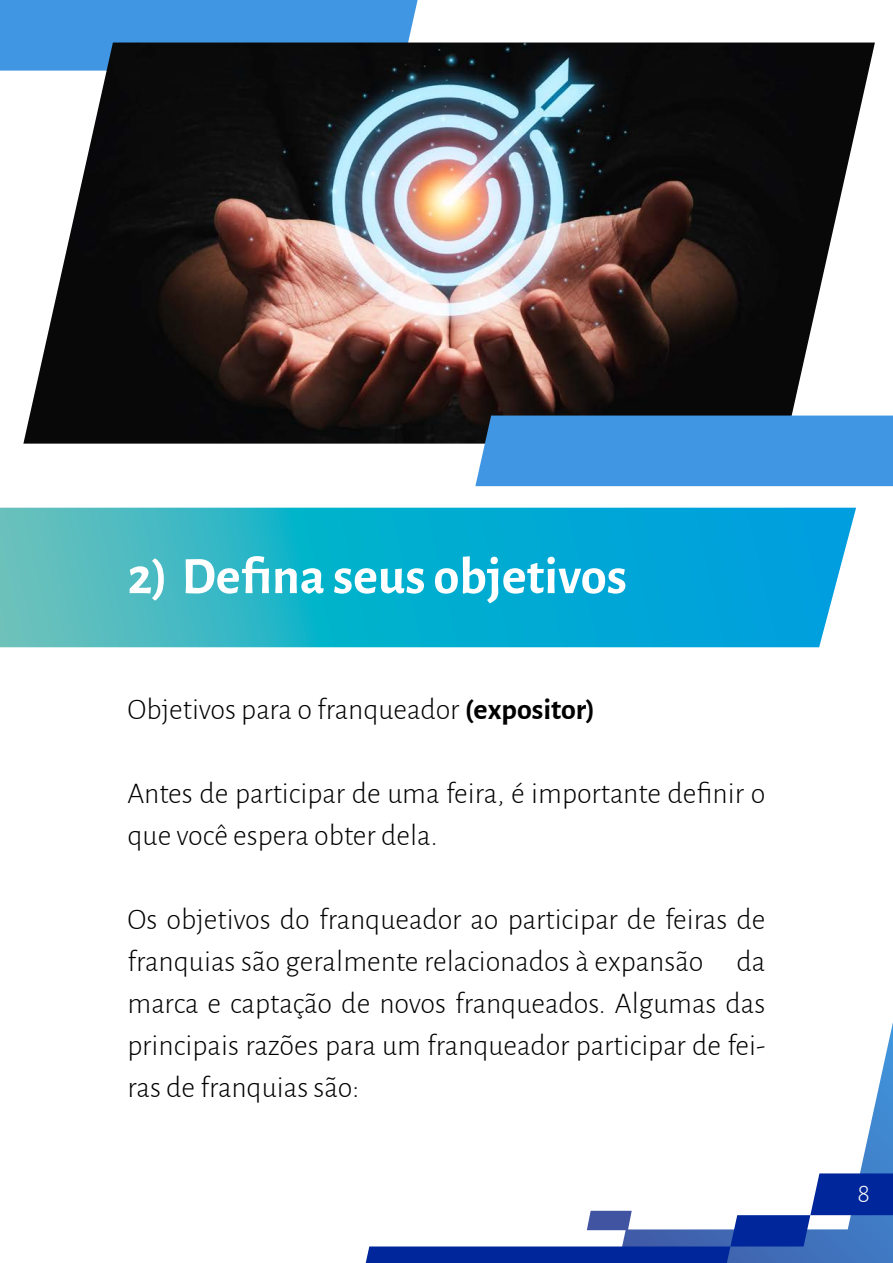
<style>
.page{position:relative;width:893px;height:1263px;background:#fff}
.page>*{position:absolute;margin:0;border:0;box-sizing:border-box;transform-origin:0 0}
.t1{font:700 52.5px "Alegreya Sans";color:#fff}
.t2{font:300 30px/42px "Alegreya Sans";color:#000}
.t3{font:300 27px "Alegreya Sans";color:#fff}
.s1{font-weight:700}
</style>
<div class="page">
<svg style="left:0;top:508px;width:856px;height:139px;background:#1eb0ce"></svg>
<div style="left:0;top:0;width:418px;height:71px;background:#4096e3"></div>
<img style="left:23px;top:43px;width:852px;height:401px">
<div style="left:475px;top:416px;width:418px;height:70px;background:#4096e3"></div>
<svg style="left:860px;top:1022px;width:33px;height:151px"></svg>
<svg style="left:366px;top:1173px;width:527px;height:90px"></svg>
<h1 class="t1" style="left:128px;top:537px;width:501px">2) Defina seus objetivos</h1>
<p class="t2" style="left:128px;top:687px;width:469px">Objetivos para o franqueador <span class="s1">(expositor)</span></p>
<p class="t2" style="left:128px;top:771px;width:639px">Antes de participar de uma feira, é importante definir o que você espera obter dela.</p>
<p class="t2" style="left:128px;top:897px;width:639px;text-align:justify">Os objetivos do franqueador ao participar de feiras de franquias são geralmente relacionados à expansão da marca e captação de novos franqueados. Algumas das principais razões para um franqueador participar de fei&shy;ras de franquias são:</p>
<p class="t3" style="left:857px;top:1175px;width:14px">8</p>
</div>
